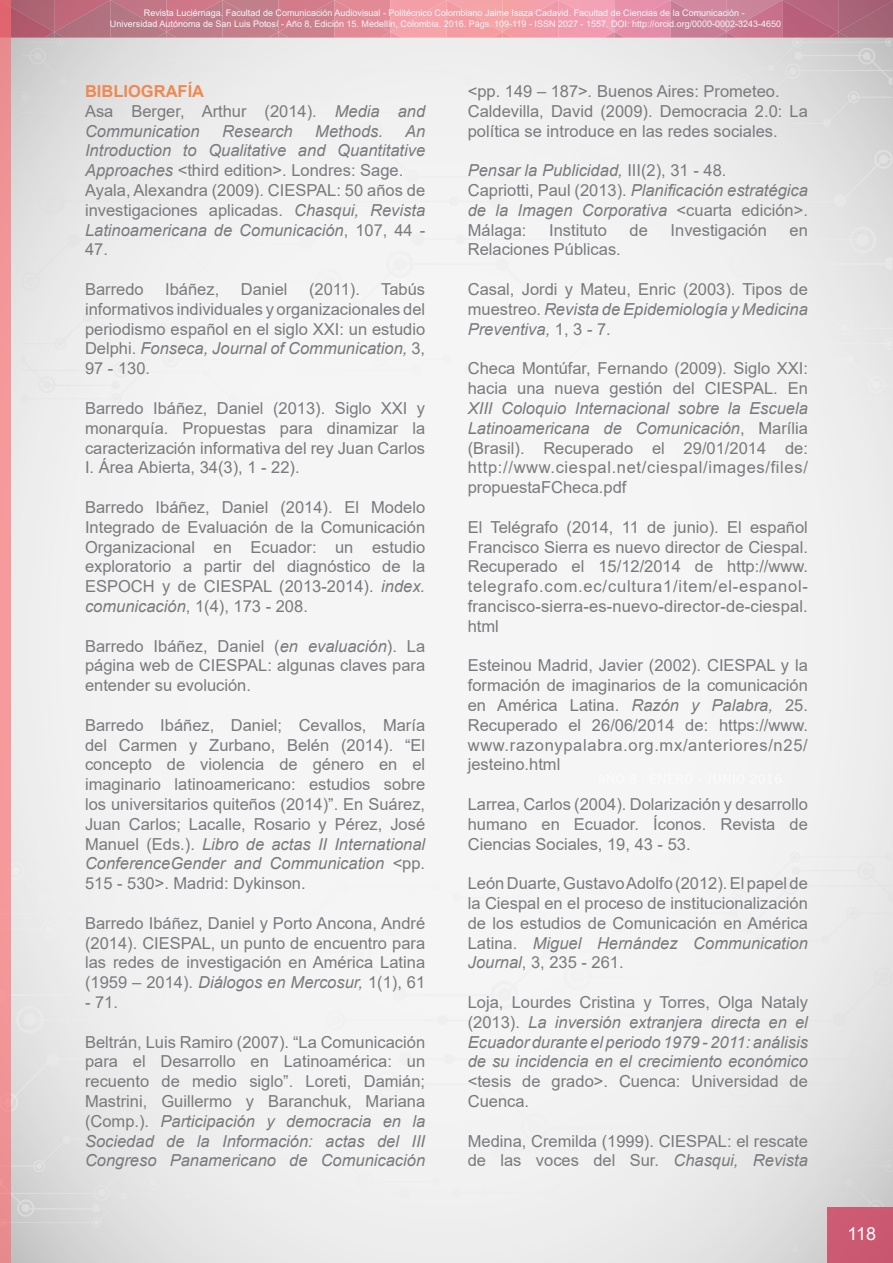
<style>
.page{position:relative;width:893px;height:1263px;background:#fff}
.page>*{position:absolute;margin:0;border:0;box-sizing:border-box;transform-origin:0 0}
.t1{font:18px "Arial";color:#fff}
.t2{font:16.5px/19.8px "Arial";color:#797a7d;text-align:justify}
.t3{font:italic 16.5px/19.8px "Arial";color:#797a7d}
.t4{font:9px/10.8px "Arial";color:#eff8fa;text-align:center}
.s1{font-weight:700;color:#ee8953}
.s2{font-style:italic}
.s3{font-style:normal}
</style>
<div class="page">
<div style="left:827px;top:1207px;width:66px;height:56px;background:#cb5972"></div>
<img style="left:11px;top:32px;width:882px;height:6px">
<img style="left:11px;top:0;width:882px;height:32px">
<svg style="left:44px;top:32px;width:20px;height:6px"></svg>
<svg style="left:156px;top:32px;width:20px;height:6px"></svg>
<svg style="left:380px;top:32px;width:20px;height:6px"></svg>
<svg style="left:604px;top:32px;width:20px;height:6px"></svg>
<svg style="left:828px;top:32px;width:20px;height:6px"></svg>
<svg style="left:268px;top:32px;width:20px;height:6px"></svg>
<svg style="left:492px;top:32px;width:20px;height:6px"></svg>
<svg style="left:716px;top:32px;width:20px;height:6px"></svg>
<svg style="left:0;top:0;width:11px;height:1263px;fill:#f4979a"></svg>
<p class="t4" style="left:110px;top:8px;width:673px">Revista Luciérnaga. Facultad de Comunicación Audiovisual - Politécnico Colombiano Jaime Isaza Cadavid. Facultad de Ciencias de la Comunicación -<br>Universidad Autónoma de San Luis Potosí - Año 8, Edición 15. Medellín, Colombia. 2016. Págs. 109-119 - ISSN 2027 - 1557. DOI: http://orcid.org/0000-0002-3243-4650</p>
<p class="t2" style="left:85px;top:81px;width:342px;text-align:left"><span class="s1">BIBLIOGRAFÍA<br></span>Asa Berger, Arthur (2014). <span class="s2">Media and<br>Communication</span></p>
<p class="t2" style="left:85px;top:121px;width:342px;text-align:left;text-indent:320px"><span class="s2">An Introduction to Qualitative and Quantitative Approaches</span> &lt;third edition&gt;. Londres: Sage.<br>Ayala, Alexandra (2009). CIESPAL: 50 años de investigaciones aplicadas. <span class="s2">Chasqui, Revista Latinoamericana de Comunicación</span>, 107, 44 - 47.</p>
<p class="t2" style="left:85px;top:279px;width:60px">Barredo</p>
<p class="t2" style="left:165px;top:279px;width:56px">Ibáñez,</p>
<p class="t2" style="left:241px;top:279px;width:48px">Daniel</p>
<p class="t2" style="left:309px;top:279px;width:53px">(2011).</p>
<p class="t3" style="left:222px;top:121px;width:72px">Research</p>
<p class="t3" style="left:315px;top:121px;width:69px">Methods.</p>
<p class="t2" style="left:85px;top:279px;width:342px;text-indent:296px">Tabús informativos individuales y organizacionales del periodismo español en el siglo XXI: un estudio Delphi. <span class="s2">Fonseca, Journal of Communication,</span> 3, 97 - 130.</p>
<p class="t2" style="left:85px;top:398px;width:342px">Barredo Ibáñez, Daniel (2013). Siglo XXI y monarquía. Propuestas para dinamizar la caracterización informativa del rey Juan Carlos I. Área Abierta, 34(3), 1 - 22).</p>
<p class="t2" style="left:85px;top:497px;width:342px">Barredo Ibáñez, Daniel (2014). El Modelo Integrado de Evaluación de la Comunicación Organizacional en Ecuador: un estudio exploratorio a partir del diagnóstico de la ESPOCH y de CIESPAL (2013-2014). <span class="s2">index. comunicación</span>, 1(4), 173 - 208.</p>
<p class="t2" style="left:85px;top:636px;width:342px">Barredo Ibáñez, Daniel (<span class="s2">en evaluación</span>). La página web de CIESPAL: algunas claves para entender su evolución.</p>
<p class="t2" style="left:85px;top:715px;width:342px">Barredo Ibáñez, Daniel; Cevallos, María del Carmen y Zurbano, Belén (2014). “El concepto de violencia de género en el imaginario latinoamericano: estudios sobre los universitarios quiteños (2014)”. En Suárez, Juan Carlos; Lacalle, Rosario y Pérez, José Manuel (Eds.). <span class="s2">Libro de actas II International ConferenceGender and Communication</span> &lt;pp.<br>515 - 530&gt;. Madrid: Dykinson.</p>
<p class="t2" style="left:85px;top:913px;width:342px">Barredo Ibáñez, Daniel y Porto Ancona, André (2014). CIESPAL, un punto de encuentro para las redes de investigación en América Latina (1959 – 2014). <span class="s2">Diálogos en Mercosur,</span> 1(1), 61</p>
<p class="t2" style="left:85px;top:992px;width:35px">- 71.</p>
<p class="t2" style="left:85px;top:1032px;width:342px">Beltrán, Luis Ramiro (2007). “La Comunicación para el Desarrollo en Latinoamérica: un recuento de medio siglo”. Loreti, Damián; Mastrini, Guillermo y Baranchuk, Mariana (Comp.). <span class="s2">Participación y democracia en la Sociedad de la Información: actas del III Congreso Panamericano de Comunicación</span></p>
<p class="t2" style="left:468px;top:81px;width:342px;text-align:left">&lt;pp. 149 – 187&gt;<span class="s2">.</span> Buenos Aires: Prometeo.<br>Caldevilla, David (2009). Democracia 2.0: La política se introduce en las redes sociales.</p>
<p class="t3" style="left:468px;top:161px;width:342px">Pensar la Publicidad, <span class="s3">III(2), 31 - 48.<br>Capriotti, Paul (2013).</span> Planificación estratégica de la Imagen Corporativa <span class="s3">&lt;cuarta edición&gt;.<br>Málaga:</span></p>
<p class="t2" style="left:549px;top:220px;width:59px">Instituto</p>
<p class="t2" style="left:630px;top:220px;width:20px">de</p>
<p class="t2" style="left:671px;top:220px;width:98px">Investigación</p>
<p class="t2" style="left:790px;top:220px;width:20px">en</p>
<p class="t2" style="left:468px;top:240px;width:155px">Relaciones Públicas.</p>
<p class="t2" style="left:468px;top:279px;width:342px">Casal, Jordi y Mateu, Enric (2003). Tipos de muestreo. <span class="s2">Revista de Epidemiología y Medicina Preventiva,</span> 1, 3 - 7.</p>
<p class="t2" style="left:468px;top:358px;width:342px">Checa Montúfar, Fernando (2009). Siglo XXI: hacia una nueva gestión del CIESPAL. En</p>
<p class="t2" style="left:468px;top:398px;width:342px"><span class="s2">XIII Coloquio Internacional sobre la Escuela Latinoamericana de Comunicación</span>, Marília (Brasil). Recuperado el 29/01/2014 de: http://www.ciespal.net/ciespal/images/files/ propuestaFCheca.pdf</p>
<p class="t2" style="left:468px;top:517px;width:342px">El Telégrafo (2014, 11 de junio). El español Francisco Sierra es nuevo director de Ciespal.<br>Recuperado el 15/12/2014 de http://www. telegrafo.com.ec/cultura1/item/el-espanol&shy;francisco-sierra-es-nuevo-director-de-ciespal. html</p>
<p class="t2" style="left:468px;top:655px;width:342px">Esteinou Madrid, Javier (2002). CIESPAL y la formación de imaginarios de la comunicación en América Latina. <span class="s2">Razón y Palabra,</span> 25.<br>Recuperado el 26/06/2014 de: https://www. www.razonypalabra.org.mx/anteriores/n25/ jesteino.html</p>
<p class="t2" style="left:468px;top:794px;width:342px">Larrea, Carlos (2004). Dolarización y desarrollo humano en Ecuador. Íconos. Revista de Ciencias Sociales, 19, 43 - 53.</p>
<p class="t2" style="left:468px;top:873px;width:342px">León Duarte, Gustavo Adolfo (2012). El papel de la Ciespal en el proceso de institucionalización de los estudios de Comunicación en América Latina. <span class="s2">Miguel Hernández Communication Journal</span>, 3, 235 - 261.</p>
<p class="t3" style="left:468px;top:992px;width:342px;text-align:justify"><span class="s3">Loja, Lourdes Cristina y Torres, Olga Nataly (2013).</span> La inversión extranjera directa en el Ecuador durante el periodo 1979 - 2011: análisis de su incidencia en el crecimiento económico</p>
<p class="t2" style="left:468px;top:1071px;width:342px">&lt;tesis de grado&gt;. Cuenca: Universidad de<br>Cuenca.</p>
<p class="t2" style="left:468px;top:1131px;width:342px">Medina, Cremilda (1999). CIESPAL: el rescate de las voces del Sur. <span class="s2">Chasqui, Revista</span></p>
<p class="t1" style="left:847px;top:1221px;width:30px">118</p>
</div>
